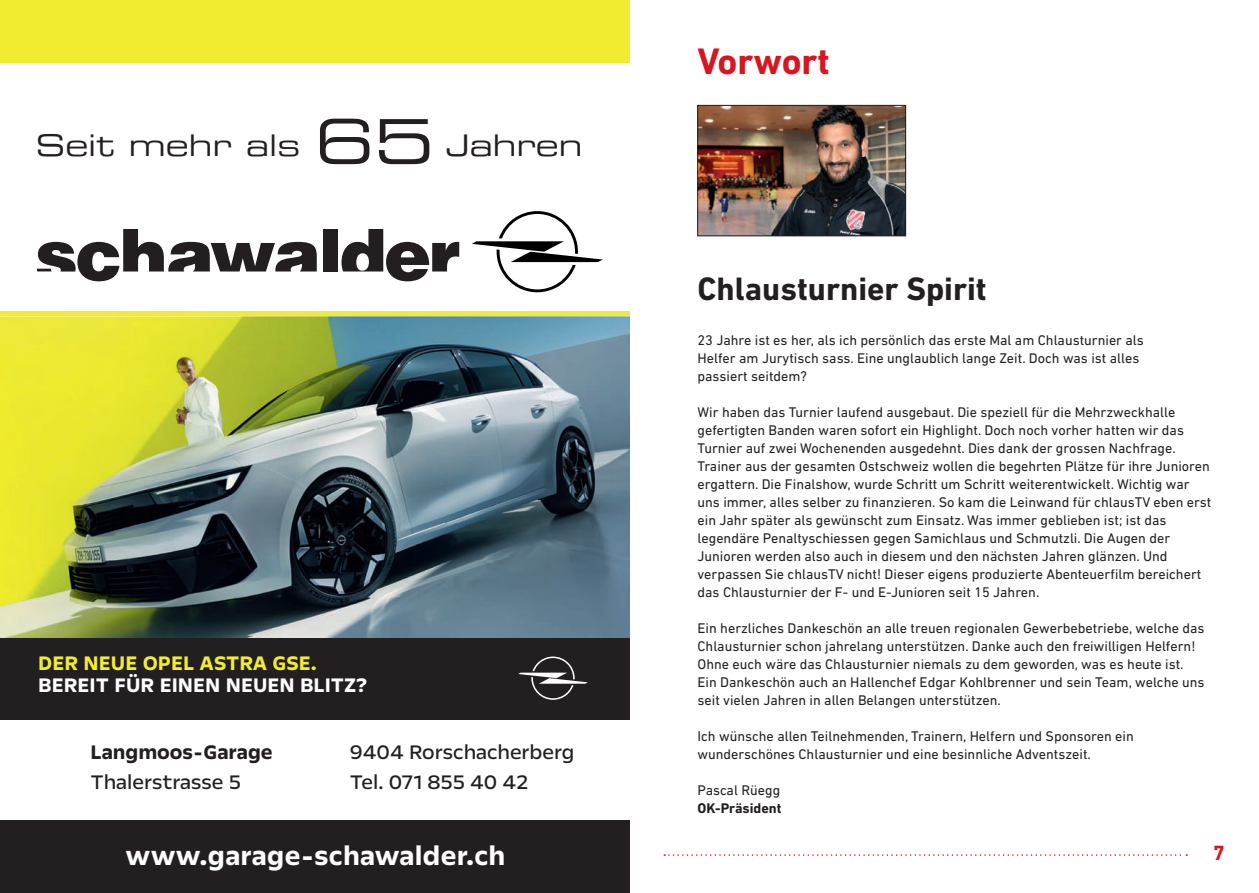
<style>
.page{position:relative;width:1259px;height:893px;background:#fff}
.page>*{position:absolute;margin:0;border:0;box-sizing:border-box;transform-origin:0 0}
.t1{font:700 38.7px "DIN";color:#d7171f}
.t2{font:700 37.5px "DIN Next LT Pro";color:#d7171f}
.t3{font:700 34.05px "DIN";color:#231f20}
.t4{font:700 33px "DIN Next LT Pro";color:#231f20}
.t5{font:700 30px "Opel Next";letter-spacing:.01em;color:#fff}
.t6{font:30px "Eurostile Extended Two";color:#231f20}
.t7{font:22.5px "Opel Next";color:#231f20}
.t8{font:700 22.5px "Opel Next";color:#fff}
.t9{font:700 22.5px "Opel Next";color:#f2ec31}
.t10{font:700 22.5px "Opel Next";color:#231f20}
.t11{font:700 21px "DIN Next LT Pro";color:#d7171f}
.t12{font:14.25px/18px "DIN Next LT Pro";color:#231f20}
.t13{font:700 14.25px "DIN Next LT Pro";color:#231f20}
.s1{font-size:61.5px}
</style>
<div class="page">
<svg style="left:664px;top:854px;width:523px;height:2px"></svg>
<img style="left:699px;top:107px;width:204px;height:127px">
<div style="left:697px;top:105px;width:208px;height:131px;border:1px solid #231f20"></div>
<svg style="left:37px;top:229px;width:280px;height:52px"></svg>
<div style="left:323px;top:229px;width:14px;height:42px;background:#231f20"></div>
<svg style="left:341px;top:229px;width:118px;height:52px"></svg>
<hr style="left:510px;top:260px;width:93px;height:2px;background:#000001">
<svg style="left:496px;top:211px;width:82px;height:81px"></svg>
<hr style="left:472px;top:241px;width:92px;height:3px;background:#000001">
<div style="left:0;top:637px;width:629px;height:82px;background:#231f20"></div>
<div style="left:0;top:821px;width:629px;height:72px;background:#231f20"></div>
<div style="left:0;top:311px;width:629px;height:6px;background:#f2ec31"></div>
<div style="left:0;top:0;width:629px;height:63px;background:#f2ec31"></div>
<img style="left:0;top:317px;width:629px;height:321px">
<hr style="left:539px;top:682px;width:49px;height:2px;background:#fff">
<svg style="left:531px;top:656px;width:43px;height:44px"></svg>
<hr style="left:518px;top:673px;width:49px;height:1px;background:#fff">
<h3 class="t6" style="left:36px;top:125px;width:548px">Seit mehr als <span class="s1">65</span> Jahren</h3>
<h3 class="t3" style="left:390px;top:121px;width:137px">Herzblut</h3>
<h3 class="t9" style="left:38px;top:649px;width:280px">DER NEUE OPEL ASTRA GSE.</h3>
<h3 class="t8" style="left:38px;top:671px;width:331px">BEREIT FÜR EINEN NEUEN BLITZ?</h3>
<h3 class="t10" style="left:90px;top:738px;width:184px">Langmoos-Garage</h3>
<h3 class="t7" style="left:350px;top:738px;width:226px">9404 Rorschacherberg</h3>
<h3 class="t7" style="left:90px;top:768px;width:152px">Thalerstrasse 5</h3>
<h3 class="t7" style="left:350px;top:768px;width:180px">Tel. 071 855 40 42</h3>
<h3 class="t5" style="left:125px;top:837px;width:381px">www.garage-schawalder.ch</h3>
<h2 class="t2" style="left:697px;top:39px;width:134px">Vorwort</h2>
<h1 class="t1" style="left:761px;top:40px;width:142px">Vorwort</h1>
<h3 class="t4" style="left:697px;top:269px;width:291px">Chlausturnier Spirit</h3>
<p class="t12" style="left:697px;top:331px;width:448px">23 Jahre ist es her, als ich persönlich das erste Mal am Chlausturnier als<br>Helfer am Jurytisch sass. Eine unglaublich lange Zeit. Doch was ist alles passiert seitdem?</p>
<p class="t12" style="left:697px;top:403px;width:515px">Wir haben das Turnier laufend ausgebaut. Die speziell für die Mehrzweckhalle gefertigten Banden waren sofort ein Highlight. Doch noch vorher hatten wir das Turnier auf zwei Wochenenden ausgedehnt. Dies dank der grossen Nachfrage.<br>Trainer aus der gesamten Ostschweiz wollen die begehrten Plätze für ihre Junioren ergattern. Die Finalshow, wurde Schritt um Schritt weiterentwickelt. Wichtig war uns immer, alles selber zu finanzieren. So kam die Leinwand für chlausTV eben erst ein Jahr später als gewünscht zum Einsatz. Was immer geblieben ist; ist das legendäre Penaltyschiessen gegen Samichlaus und Schmutzli. Die Augen der Junioren werden also auch in diesem und den nächsten Jahren glänzen. Und verpassen Sie chlausTV nicht! Dieser eigens produzierte Abenteuerfilm bereichert das Chlausturnier der F- und E-Junioren seit 15 Jahren.</p>
<p class="t12" style="left:697px;top:619px;width:508px">Ein herzliches Dankeschön an alle treuen regionalen Gewerbebetriebe, welche das Chlausturnier schon jahrelang unterstützen. Danke auch den freiwilligen Helfern!<br>Ohne euch wäre das Chlausturnier niemals zu dem geworden, was es heute ist.<br>Ein Dankeschön auch an Hallenchef Edgar Kohlbrenner und sein Team, welche uns seit vielen Jahren in allen Belangen unterstützen.</p>
<p class="t12" style="left:697px;top:727px;width:438px">Ich wünsche allen Teilnehmenden, Trainern, Helfern und Sponsoren ein wunderschönes Chlausturnier und eine besinnliche Adventszeit.</p>
<p class="t12" style="left:697px;top:781px;width:84px">Pascal Rüegg</p>
<p class="t13" style="left:697px;top:800px;width:85px">OK-Präsident</p>
<h3 class="t11" style="left:1213px;top:841px;width:13px">7</h3>
</div>
